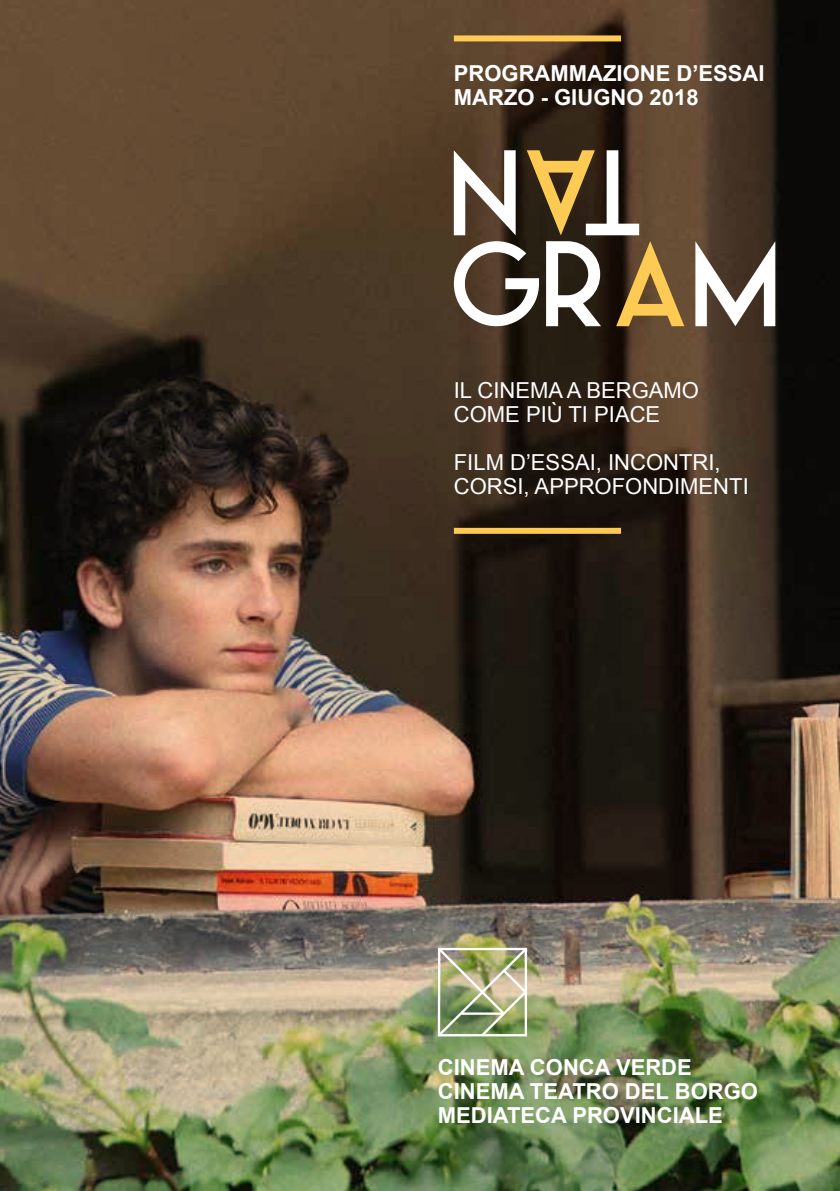
<style>
.page{position:relative;width:840px;height:1191px;background:#fff}
.page>*{position:absolute;margin:0;border:0;box-sizing:border-box;transform-origin:0 0}
.t1{font:106.4px "Alpaca Scarlett Demo";color:#fff}
.t2{font:700 22px/24px "Arial";color:#fff}
.t3{font:22px/24px "Arial";color:#fff}
.s1{color:#fdca53}
</style>
<div class="page">
<img style="left:0;top:0;width:839px;height:1191px">
<div style="left:453px;top:35px;width:167px;height:6px;background:#fdca53"></div>
<div style="left:453px;top:528px;width:167px;height:6px;background:#fdca53"></div>
<img style="left:437px;top:948px;width:89px;height:88px">
<p class="t2" style="left:453px;top:62px;width:312px">PROGRAMMAZIONE D’ESSAI<br>MARZO - GIUGNO 2018</p>
<h1 class="t1" style="left:641px;top:263px;width:193px;rotate:-180deg"><span class="s1">A</span>T N</h1>
<h1 class="t1" style="left:450px;top:214px;width:329px">GR<span class="s1">A</span>M</h1>
<p class="t3" style="left:453px;top:379px;width:246px">IL CINEMA A BERGAMO<br>COME PIÙ TI PIACE</p>
<p class="t3" style="left:453px;top:451px;width:296px">FILM D’ESSAI, INCONTRI,<br>CORSI, APPROFONDIMENTI</p>
<p class="t2" style="left:437px;top:1056px;width:321px">CINEMA CONCA VERDE<br>CINEMA TEATRO DEL BORGO<br>MEDIATECA PROVINCIALE</p>
</div>
